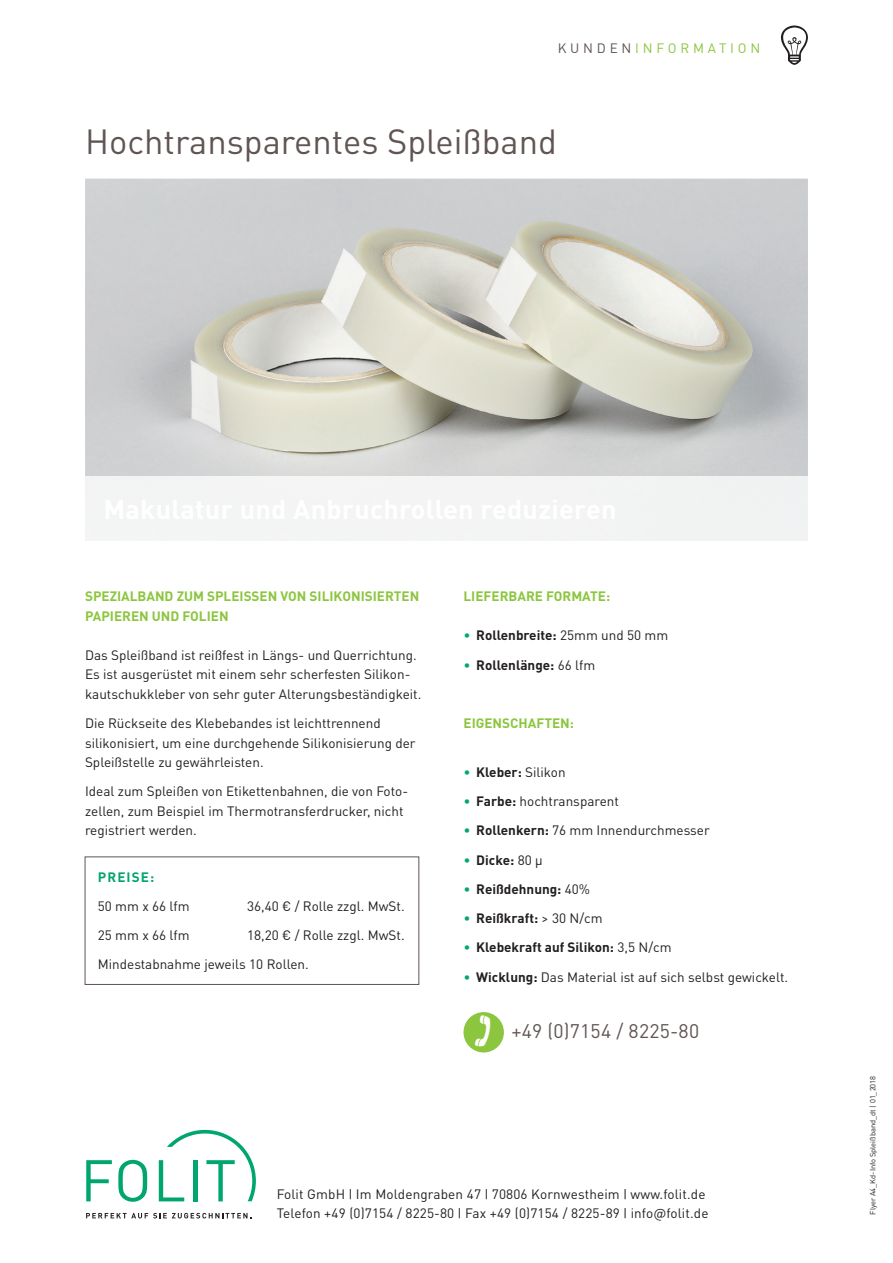
<style>
.page{position:relative;width:893px;height:1263px;background:#fff}
.page>*{position:absolute;margin:0;border:0;box-sizing:border-box;transform-origin:0 0}
.t1{font:34.5px "DINOT";color:#605553}
.t2{font:19.5px "DINOT";letter-spacing:.01em;color:#605553}
.t3{font:13.5px/19.5px "DINOT";color:#231f20}
.t4{font:700 13.5px "DINOT";color:#231f20}
.t5{font:700 13.5px/19.5px "DINOT";color:#8bc63e}
.t6{font:13.5px "DINOT";letter-spacing:.28em;color:#8bc63e}
.t7{font:700 13.5px "DINOT";letter-spacing:.08em;color:#00a66e}
.t8{font:7.5px "DINOT";color:#231f20}
.s1{color:#605553}
.s2{font-weight:400;color:#00a66e}
.s3{font-weight:400}
.s4{color:#00a66e}
.s5{font-weight:700}
.s6{font-family:"Helvetica"}
</style>
<div class="page">
<svg style="left:781px;top:26px;width:27px;height:39px"></svg>
<img style="left:85px;top:179px;width:723px;height:297px">
<div style="left:498px;top:476px;width:310px;height:64px;background:#f1f3f3"></div>
<svg style="left:86px;top:1160px;width:26px;height:41px"></svg>
<svg style="left:118px;top:1160px;width:29px;height:42px"></svg>
<svg style="left:159px;top:1130px;width:97px;height:71px"></svg>
<svg style="left:86px;top:1213px;width:165px;height:5px"></svg>
<div style="left:463px;top:1012px;width:41px;height:40px;background:#8bc63e;border-radius:50%"></div>
<div style="left:85px;top:856px;width:334px;height:129px;border:1px solid #605553"></div>
<p class="t6" style="left:558px;top:39px;width:204px"><span class="s1">KUNDEN</span>INFORMATION</p>
<h1 class="t1" style="left:85px;top:118px;width:473px">Hochtransparentes Spleißband</h1>
<p class="t5" style="left:85px;top:586px;width:336px">SPEZIALBAND ZUM SPLEISSEN VON SILIKONISIERTEN<br>PAPIEREN UND FOLIEN</p>
<p class="t3" style="left:85px;top:645px;width:338px">Das Spleißband ist reißfest in Längs- und Querrichtung.<br>Es ist ausgerüstet mit einem sehr scherfesten Silikon&shy;kautschukkleber von sehr guter Alterungsbeständigkeit.</p>
<p class="t3" style="left:85px;top:713px;width:332px">Die Rückseite des Klebebandes ist leichttrennend silikonisiert, um eine durchgehende Silikonisierung der<br>Spleißstelle zu gewährleisten.</p>
<p class="t3" style="left:85px;top:781px;width:325px">Ideal zum Spleißen von Etikettenbahnen, die von Foto&shy;zellen, zum Beispiel im Thermotransferdrucker, nicht registriert werden.</p>
<p class="t7" style="left:98px;top:868px;width:58px">PREISE:</p>
<p class="t3" style="left:98px;top:896px;width:93px">50 mm x 66 lfm</p>
<p class="t3" style="left:247px;top:896px;width:159px">36,40 € / Rolle zzgl. MwSt.</p>
<p class="t3" style="left:98px;top:925px;width:93px">25 mm x 66 lfm</p>
<p class="t3" style="left:98px;top:920px;width:308px;line-height:29.2px;text-indent:149px">18,20 € / Rolle zzgl. MwSt.<br>Mindestabnahme jeweils 10 Rollen.</p>
<p class="t5" style="left:463px;top:586px;width:148px">LIEFERBARE FORMATE:</p>
<p class="t4" style="left:463px;top:626px;width:206px"><span class="s2">•</span> Rollenbreite: <span class="s3">25mm und 50 mm</span></p>
<p class="t4" style="left:463px;top:656px;width:133px"><span class="s2">•</span> Rollenlänge: <span class="s3">66 lfm</span></p>
<p class="t5" style="left:463px;top:713px;width:112px">EIGENSCHAFTEN:</p>
<p class="t4" style="left:463px;top:763px;width:104px"><span class="s2">•</span> Kleber: <span class="s3">Silikon</span></p>
<p class="t3" style="left:463px;top:791px;width:157px"><span class="s4">•</span> <span class="s5">Farbe:</span> hochtransparent</p>
<p class="t3" style="left:463px;top:820px;width:248px"><span class="s4">•</span> <span class="s5">Rollenkern:</span> 76 mm Innendurchmesser</p>
<p class="t4" style="left:463px;top:851px;width:81px"><span class="s2">•</span> Dicke: <span class="s3">80 µ</span></p>
<p class="t4" style="left:463px;top:880px;width:128px"><span class="s2">•</span> Reißdehnung: <span class="s3">40%</span></p>
<p class="t4" style="left:463px;top:909px;width:141px"><span class="s2">•</span> Reißkraft: <span class="s3">&gt; 30 N/cm</span></p>
<p class="t4" style="left:463px;top:938px;width:210px"><span class="s2">•</span> Klebekraft auf Silikon: <span class="s3">3,5 N/cm</span></p>
<p class="t3" style="left:463px;top:966px;width:326px"><span class="s4">•</span> <span class="s5">Wicklung:</span> Das Material ist auf sich selbst gewickelt.</p>
<h2 class="t2" style="left:511px;top:1017px;width:189px">+49 (0)7154 / 8225-80</h2>
<p class="t3" style="left:277px;top:1184px;width:433px">Folit GmbH <span class="s6">|</span> Im Moldengraben 47 <span class="s6">|</span> 70806 Kornwestheim <span class="s6">|</span> www.folit.de<br>Telefon +49 (0)7154 / 8225-80 <span class="s6">|</span> Fax +49 (0)7154 / 8225-89 <span class="s6">|</span> info@folit.de</p>
<p class="t8" style="left:867px;top:1215px;width:140px;rotate:-90deg">Flyer A4_Kd-Info Spleißband_dt | 01_2018</p>
</div>
